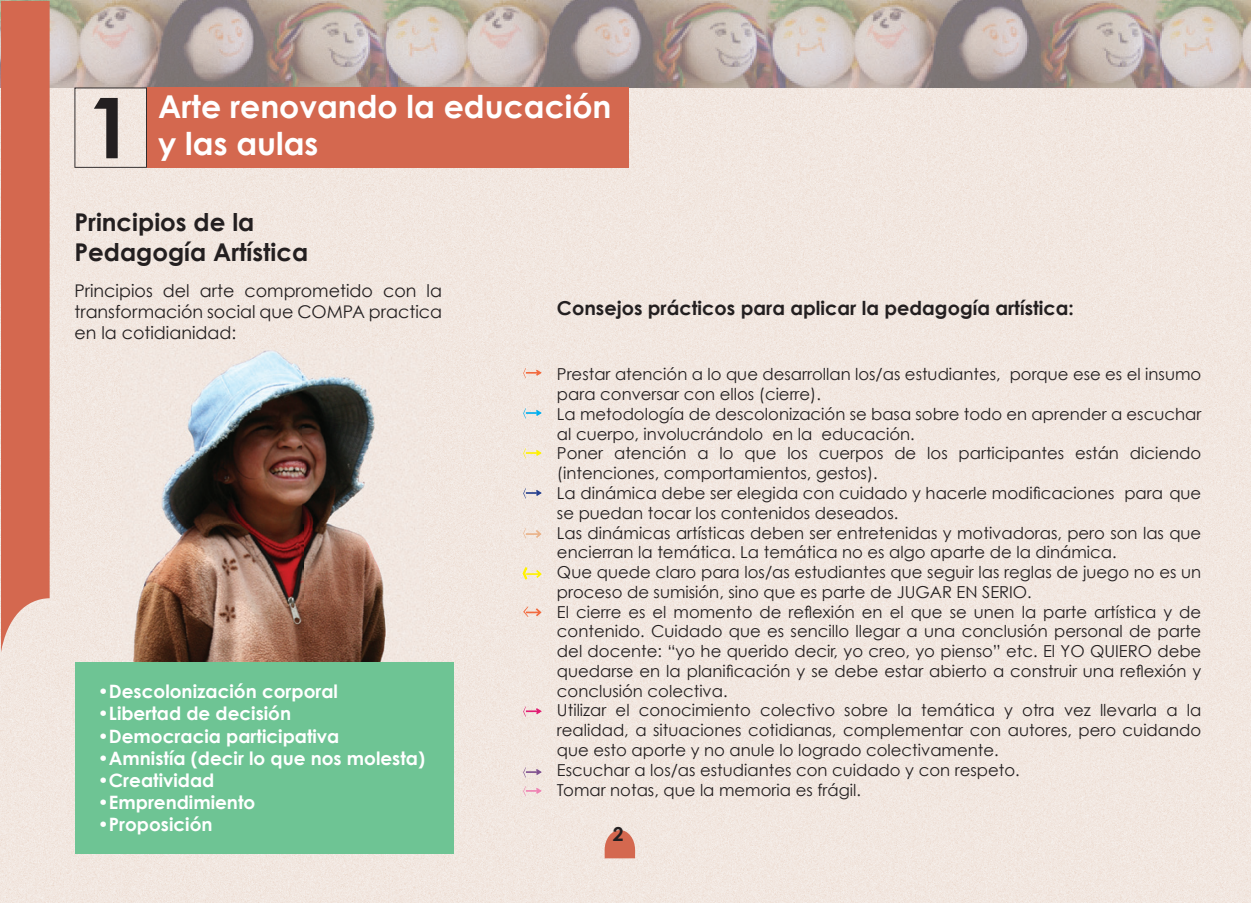
<style>
.page{position:relative;width:1251px;height:903px;background:#fff}
.page>*{position:absolute;margin:0;border:0;box-sizing:border-box;transform-origin:0 0}
.t1{font:700 84px "Century Gothic";color:#231f20}
.t2{font:700 31.5px "Century Gothic";color:#fff}
.t3{font:700 24.5px/29.4px "Century Gothic";color:#231f20}
.t4{font:700 19.25px "Century Gothic";color:#231f20}
.t5{font:700 18.38px "Century Gothic";color:#fff}
.t6{font:17.5px/21px "Century Gothic";color:#231f20;text-align:justify}
.t7{font:16.45px/19.8px "Century Gothic";color:#231f20}
</style>
<div class="page">
<div style="left:0;top:88px;width:62px;height:815px;background:#f2e7e0"></div>
<div style="left:62px;top:88px;width:1188px;height:273px;background:#f2e7e0"></div>
<div style="left:62px;top:361px;width:62px;height:542px;background:#f2e7e0"></div>
<div style="left:376px;top:361px;width:686px;height:542px;background:#f2e7e0"></div>
<div style="left:1062px;top:361px;width:188px;height:542px;background:#f2e7e0"></div>
<div style="left:124px;top:853px;width:252px;height:50px;background:#f1e7e0"></div>
<img style="left:0;top:0;width:1250px;height:88px">
<svg style="left:604px;top:830px;width:31px;height:28px"></svg>
<div style="left:1px;top:1px;width:49px;height:651px;background:#d4684f"></div>
<img style="left:123px;top:348px;width:300px;height:314px">
<div style="left:147px;top:88px;width:481px;height:80px;background:#d4684f"></div>
<svg style="left:74px;top:88px;width:73px;height:80px;background:#e8ded7"></svg>
<div style="left:75px;top:662px;width:378px;height:191px;background:#6ec494"></div>
<svg style="left:523px;top:368px;width:18px;height:10px"></svg>
<svg style="left:523px;top:408px;width:18px;height:10px"></svg>
<svg style="left:523px;top:488px;width:18px;height:10px"></svg>
<svg style="left:523px;top:528px;width:18px;height:10px"></svg>
<svg style="left:523px;top:786px;width:18px;height:10px"></svg>
<svg style="left:523px;top:706px;width:18px;height:11px"></svg>
<svg style="left:523px;top:767px;width:18px;height:10px"></svg>
<svg style="left:523px;top:606px;width:18px;height:11px"></svg>
<svg style="left:523px;top:448px;width:18px;height:10px"></svg>
<svg style="left:522px;top:567px;width:19px;height:13px"></svg>
<h1 class="t1" style="left:87px;top:75px;width:49px">1</h1>
<h2 class="t2" style="left:158px;top:86px;width:454px">Arte renovando la educación</h2>
<h2 class="t2" style="left:158px;top:124px;width:162px">y las aulas</h2>
<h3 class="t3" style="left:74px;top:207px;width:235px">Principios de la<br>Pedagogía Artística</h3>
<p class="t6" style="left:74px;top:280px;width:369px">Principios del arte comprometido con la transformación social que COMPA practica en la cotidianidad:</p>
<p class="t5" style="left:98px;top:680px;width:241px">•Descolonización corporal</p>
<p class="t5" style="left:98px;top:702px;width:195px">•Libertad de decisión</p>
<p class="t5" style="left:98px;top:724px;width:243px">•Democracia participativa</p>
<p class="t5" style="left:98px;top:746px;width:328px">•Amnistía (decir lo que nos molesta)</p>
<p class="t5" style="left:98px;top:768px;width:118px">•Creatividad</p>
<p class="t5" style="left:98px;top:791px;width:159px">•Emprendimiento</p>
<p class="t5" style="left:98px;top:813px;width:116px">•Proposición</p>
<p class="t4" style="left:557px;top:295px;width:518px">Consejos prácticos para aplicar la pedagogía artística:</p>
<p class="t7" style="left:557px;top:364px;width:645px">Prestar atención a lo que desarrollan los/as estudiantes, porque ese es el insumo para conversar con ellos (cierre).<br>La metodología de descolonización se basa sobre todo en aprender a escuchar al cuerpo, involucrándolo en la educación.<br>Poner atención a lo que los cuerpos de los participantes están diciendo (intenciones, comportamientos, gestos).<br>La dinámica debe ser elegida con cuidado y hacerle modificaciones para que se puedan tocar los contenidos deseados.<br>Las dinámicas artísticas deben ser entretenidas y motivadoras, pero son las que encierran la temática. La temática no es algo aparte de la dinámica.<br>Que quede claro para los/as estudiantes que seguir las reglas de juego no es un proceso de sumisión, sino que es parte de JUGAR EN SERIO.<br>El cierre es el momento de reflexión en el que se unen la parte artística y de contenido. Cuidado que es sencillo llegar a una conclusión personal de parte del docente: “yo he querido decir, yo creo, yo pienso” etc. El YO QUIERO debe quedarse en la planificación y se debe estar abierto a construir una reflexión y conclusión colectiva.<br>Utilizar el conocimiento colectivo sobre la temática y otra vez llevarla a la realidad, a situaciones cotidianas, complementar con autores, pero cuidando que esto aporte y no anule lo logrado colectivamente.<br>Escuchar a los/as estudiantes con cuidado y con respeto.<br>Tomar notas, que la memoria es frágil.</p>
<p class="t4" style="left:612px;top:821px;width:12px">2</p>
</div>
